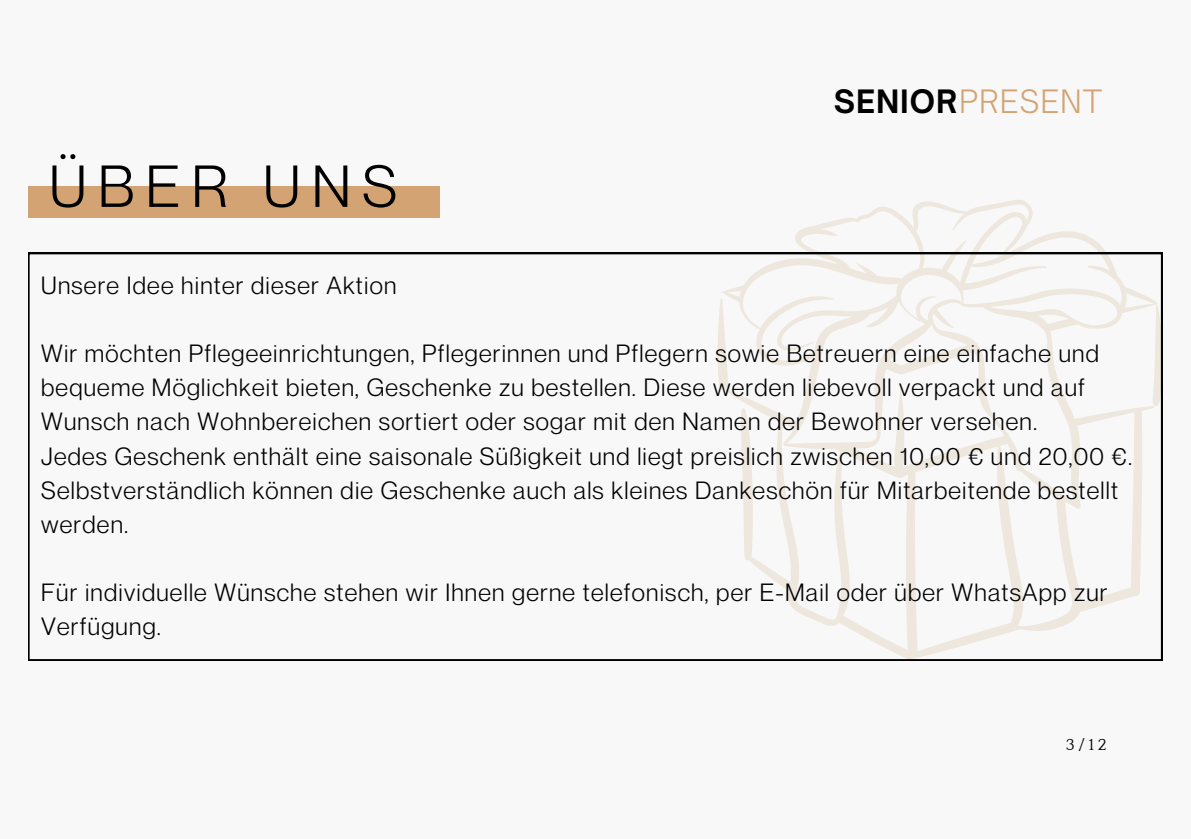
<style>
.page{position:relative;width:1191px;height:839px;background:#fff}
.page>*{position:absolute;margin:0;border:0;box-sizing:border-box;transform-origin:0 0}
.t1{font:57.8px "Neue Montreal";letter-spacing:.2em;color:#000}
.t2{font:300 30.8px "Open Sauce One";letter-spacing:.03em;color:#d4a373}
.t3{font:24.4px/34.2px "Neue Montreal";letter-spacing:.05em;color:#000}
.t4{font:16.6px "Quattrocento";color:#000}
.s1{font-weight:700;color:#000}
</style>
<div class="page">
<div style="left:0;top:0;width:1191px;height:838px;background:#f8f8f8"></div>
<div style="left:28px;top:186px;width:412px;height:31px;background:#d4a373"></div>
<svg style="left:717px;top:200px;width:445px;height:53px"></svg>
<svg style="left:28px;top:253px;width:1134px;height:407px"></svg>
<p class="t1" style="left:49px;top:151px;width:349px">ÜBER UNS</p>
<h2 class="t3" style="left:41px;top:268px;width:357px">Unsere Idee hinter dieser Aktion</h2>
<h4 class="t2" style="left:834px;top:82px;width:270px"><span class="s1">SENIOR</span>PRESENT</h4>
<h3 class="t3" style="left:41px;top:336px;width:1092px">Wir möchten Pflegeeinrichtungen, Pflegerinnen und Pflegern sowie Betreuern eine einfache und bequeme Möglichkeit bieten, Geschenke zu bestellen. Diese werden liebevoll verpackt und auf Wunsch nach Wohnbereichen sortiert oder sogar mit den Namen der Bewohner versehen.<br>Jedes Geschenk enthält eine saisonale Süßigkeit und liegt preislich zwischen 10,00 € und 20,00 €.<br>Selbstverständlich können die Geschenke auch als kleines Dankeschön für Mitarbeitende bestellt werden.</h3>
<h1 class="t3" style="left:41px;top:575px;width:1068px">Für individuelle Wünsche stehen wir Ihnen gerne telefonisch, per E-Mail oder über WhatsApp zur<br>Verfügung.</h1>
<h4 class="t4" style="left:1066px;top:736px;width:42px">3/12</h4>
</div>
